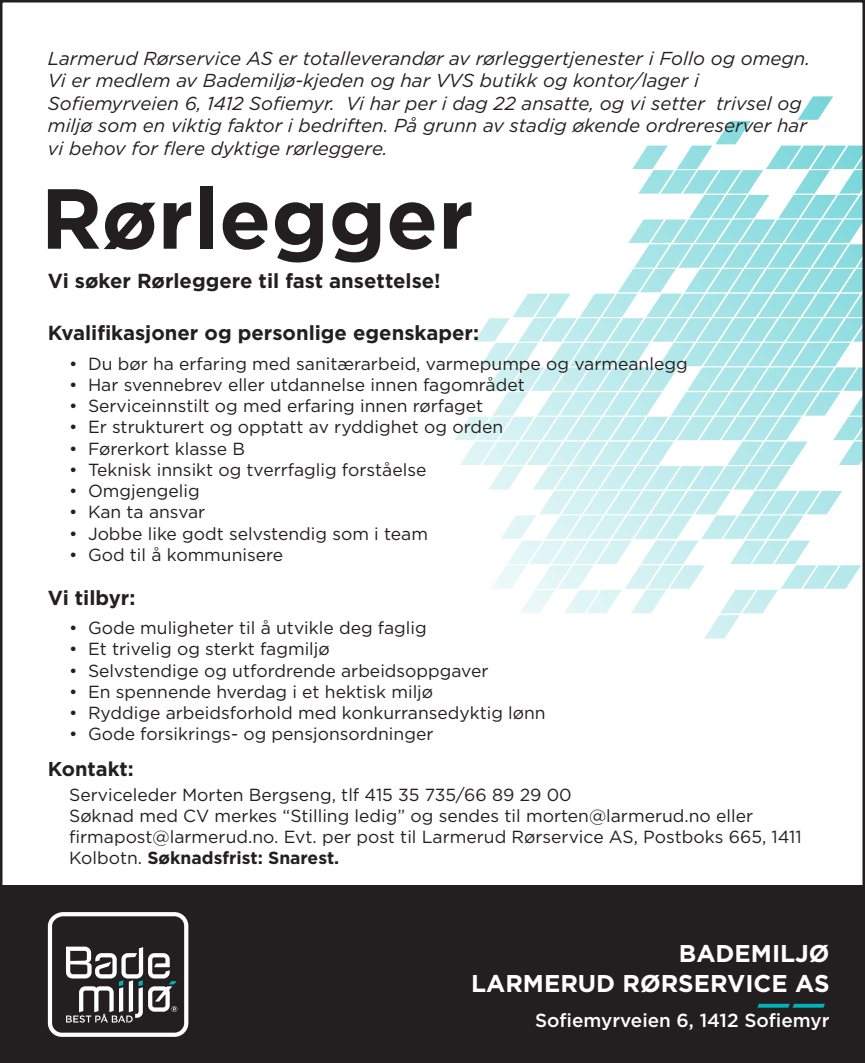
<style>
.page{position:relative;width:865px;height:1063px;background:#fff}
.page>*{position:absolute;margin:0;border:0;box-sizing:border-box;transform-origin:0 0}
.t1{font:700 85px "Gotham";color:#231f20}
.t2{font:700 24.25px/30px "Gotham";color:#fff;text-align:right}
.t3{font:700 20.25px "Gotham";color:#231f20}
.t4{font:700 20px "Gotham";color:#231f20}
.t5{font:500 19px "Gotham";color:#fff}
.t6{font:italic 18.75px/22.5px "Gotham";color:#231f20}
.t7{font:17.5px/21.2px "Gotham";color:#231f20}
.s1{font-weight:700}
</style>
<div class="page">
<svg style="left:454px;top:96px;width:408px;height:543px"></svg>
<div style="left:0;top:886px;width:865px;height:177px;background:#231f20"></div>
<svg style="left:757px;top:1004px;width:68px;height:4px"></svg>
<svg style="left:48px;top:912px;width:140px;height:125px"></svg>
<p class="t6" style="left:48px;top:47px;width:763px">Larmerud Rørservice AS er totalleverandør av rørleggertjenester i Follo og omegn.<br>Vi er medlem av Bademiljø-kjeden og har VVS butikk og kontor/lager i Sofiemyrveien 6, 1412 Sofiemyr. Vi har per i dag 22 ansatte, og vi setter trivsel og miljø som en viktig faktor i bedriften. På grunn av stadig økende ordrereserver har vi behov for flere dyktige rørleggere.</p>
<h1 class="t1" style="left:41px;top:162px;width:434px">Rørlegger</h1>
<p class="t3" style="left:48px;top:268px;width:394px">Vi søker Rørleggere til fast ansettelse!</p>
<p class="t3" style="left:48px;top:320px;width:432px">Kvalifikasjoner og personlige egenskaper:</p>
<p class="t7" style="left:69px;top:353px;width:620px">• Du bør ha erfaring med sanitærarbeid, varmepumpe og varmeanlegg</p>
<p class="t7" style="left:69px;top:374px;width:457px">• Har svennebrev eller utdannelse innen fagområdet</p>
<p class="t7" style="left:69px;top:395px;width:415px">• Serviceinnstilt og med erfaring innen rørfaget</p>
<p class="t7" style="left:69px;top:416px;width:435px">• Er strukturert og opptatt av ryddighet og orden</p>
<p class="t7" style="left:69px;top:438px;width:177px">• Førerkort klasse B</p>
<p class="t7" style="left:69px;top:459px;width:359px">• Teknisk innsikt og tverrfaglig forståelse</p>
<p class="t7" style="left:69px;top:480px;width:132px">• Omgjengelig</p>
<p class="t7" style="left:69px;top:501px;width:138px">• Kan ta ansvar</p>
<p class="t7" style="left:69px;top:523px;width:360px">• Jobbe like godt selvstendig som i team</p>
<p class="t7" style="left:69px;top:544px;width:216px">• God til å kommunisere</p>
<p class="t3" style="left:48px;top:584px;width:89px">Vi tilbyr:</p>
<p class="t7" style="left:69px;top:617px;width:359px">• Gode muligheter til å utvikle deg faglig</p>
<p class="t7" style="left:69px;top:638px;width:262px">• Et trivelig og sterkt fagmiljø</p>
<p class="t7" style="left:69px;top:659px;width:421px">• Selvstendige og utfordrende arbeidsoppgaver</p>
<p class="t7" style="left:69px;top:681px;width:365px">• En spennende hverdag i et hektisk miljø</p>
<p class="t7" style="left:69px;top:702px;width:478px">• Ryddige arbeidsforhold med konkurransedyktig lønn</p>
<p class="t7" style="left:69px;top:723px;width:366px">• Gode forsikrings- og pensjonsordninger</p>
<p class="t4" style="left:48px;top:755px;width:87px">Kontakt:</p>
<p class="t7" style="left:69px;top:783px;width:734px">Serviceleder Morten Bergseng, tlf 415 35 735/66 89 29 00<br>Søknad med CV merkes “Stilling ledig” og sendes til morten@larmerud.no eller firmapost@larmerud.no. Evt. per post til Larmerud Rørservice AS, Postboks 665, 1411<br>Kolbotn. <span class="s1">Søknadsfrist: Snarest.</span></p>
<h2 class="t2" style="left:471px;top:938px;width:360px">BADEMILJØ<br>LARMERUD RØRSERVICE AS</h2>
<p class="t5" style="left:535px;top:1010px;width:296px">Sofiemyrveien 6, 1412 Sofiemyr</p>
</div>
